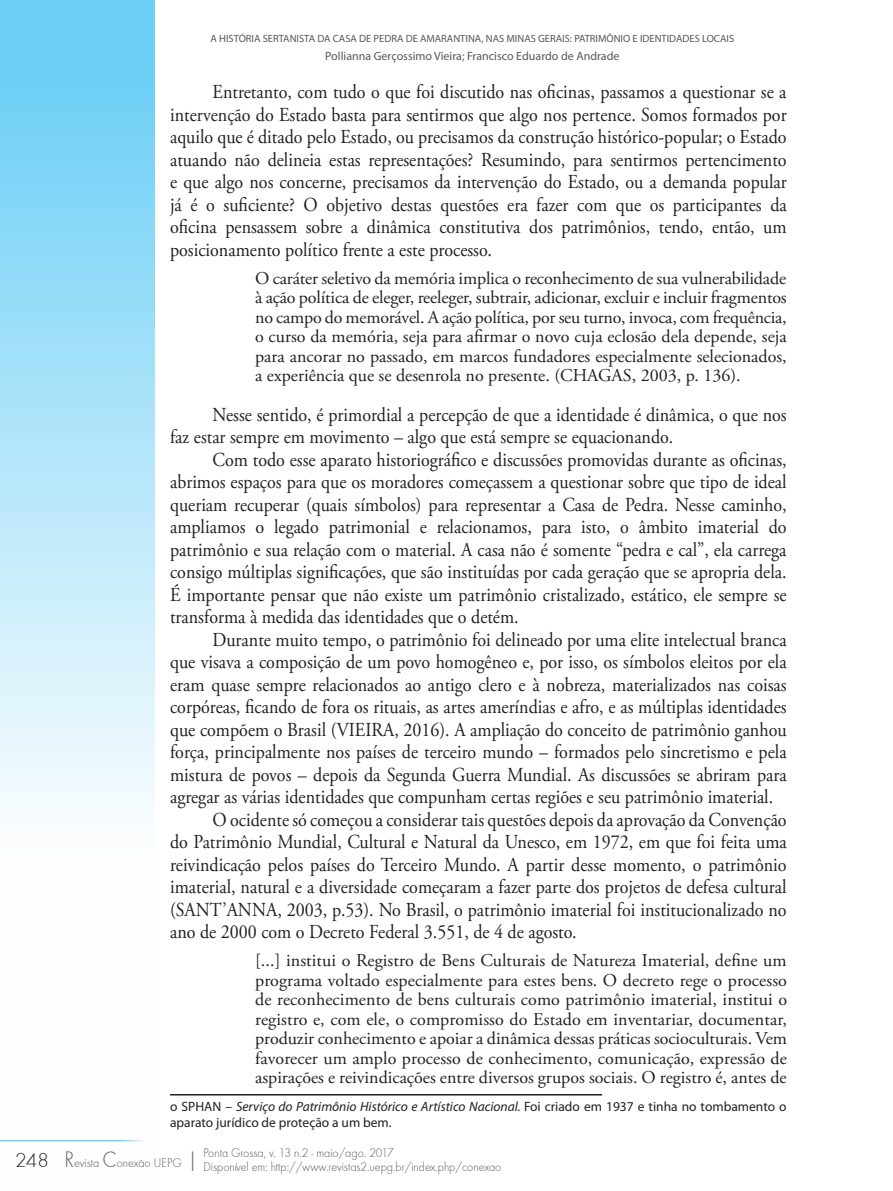
<style>
.page{position:relative;width:893px;height:1191px;background:#fff}
.page>*{position:absolute;margin:0;border:0;box-sizing:border-box;transform-origin:0 0}
.t1{font:19.8px/22.5px "Adobe Garamond Pro";color:#231f20;text-align:justify;scale:.91 1}
.t2{font:18px/19.5px "Adobe Garamond Pro";color:#231f20;text-align:justify}
.t3{font:13.5px/16.2px "Myriad Pro";color:#231f20}
.t4{font:13.2px/14.4px "Futura TEE Ligh";color:#57585a;scale:.91 1}
.t5{font:12px "Myriad Pro";color:#57585a}
.t6{font:10.5px "Myriad Pro";color:#57585a}
.s1{font-style:italic}
.s2{font-size:23.1px}
.s3{font-size:21px;color:#231f20}
</style>
<div class="page">
<svg style="left:0;top:0;width:155px;height:1142px"></svg>
<hr style="left:0;top:1139px;width:149px;height:2px;background:#6bcff6">
<hr style="left:170px;top:1094px;width:432px;height:1px;background:#231f20">
<p class="t6" style="left:211px;top:32px;width:525px">A HISTÓRIA SERTANISTA DA CASA DE PEDRA DE AMARANTINA, NAS MINAS GERAIS: PATRIMÔNIO E IDENTIDADES LOCAIS</p>
<p class="t5" style="left:325px;top:49px;width:296px">Pollianna Gerçossimo Vieira; Francisco Eduardo de Andrade</p>
<p class="t1" style="left:170px;top:81px;width:679px;text-indent:43px">Entretanto, com tudo o que foi discutido nas oficinas, passamos a questionar se a intervenção do Estado basta para sentirmos que algo nos pertence. Somos formados por aquilo que é ditado pelo Estado, ou precisamos da construção histórico-popular; o Estado atuando não delineia estas representações? Resumindo, para sentirmos pertencimento e que algo nos concerne, precisamos da intervenção do Estado, ou a demanda popular já é o suficiente? O objetivo destas questões era fazer com que os participantes da oficina pensassem sobre a dinâmica constitutiva dos patrimônios, tendo, então, um posicionamento político frente a este processo.</p>
<p class="t2" style="left:255px;top:269px;width:533px">O caráter seletivo da memória implica o reconhecimento de sua vulnerabilidade à ação política de eleger, reeleger, subtrair, adicionar, excluir e incluir fragmentos no campo do memorável. A ação política, por seu turno, invoca, com frequência, o curso da memória, seja para afirmar o novo cuja eclosão dela depende, seja para ancorar no passado, em marcos fundadores especialmente selecionados, a experiência que se desenrola no presente. (CHAGAS, 2003, p. 136).</p>
<p class="t1" style="left:170px;top:404px;width:679px;text-indent:43px">Nesse sentido, é primordial a percepção de que a identidade é dinâmica, o que nos faz estar sempre em movimento – algo que está sempre se equacionando.</p>
<p class="t1" style="left:170px;top:449px;width:679px;text-indent:43px">Com todo esse aparato historiográfico e discussões promovidas durante as oficinas, abrimos espaços para que os moradores começassem a questionar sobre que tipo de ideal queriam recuperar (quais símbolos) para representar a Casa de Pedra. Nesse caminho, ampliamos o legado patrimonial e relacionamos, para isto, o âmbito imaterial do patrimônio e sua relação com o material. A casa não é somente “pedra e cal”, ela carrega consigo múltiplas significações, que são instituídas por cada geração que se apropria dela.<br>É importante pensar que não existe um patrimônio cristalizado, estático, ele sempre se transforma à medida das identidades que o detém.</p>
<p class="t1" style="left:213px;top:629px;width:632px">Durante muito tempo, o patrimônio foi delineado por uma elite intelectual branca</p>
<p class="t1" style="left:170px;top:651px;width:679px">que visava a composição de um povo homogêneo e, por isso, os símbolos eleitos por ela</p>
<p class="t1" style="left:170px;top:674px;width:679px">eram quase sempre relacionados ao antigo clero e à nobreza, materializados nas coisas</p>
<p class="t1" style="left:170px;top:696px;width:679px">corpóreas, ficando de fora os rituais, as artes ameríndias e afro, e as múltiplas identidades</p>
<p class="t1" style="left:170px;top:719px;width:679px">que compõem o Brasil (VIEIRA, 2016). A ampliação do conceito de patrimônio ganhou</p>
<p class="t1" style="left:170px;top:741px;width:679px">força, principalmente nos países de terceiro mundo – formados pelo sincretismo e pela</p>
<p class="t1" style="left:170px;top:764px;width:679px">mistura de povos – depois da Segunda Guerra Mundial. As discussões se abriram para</p>
<p class="t1" style="left:170px;top:786px;width:664px">agregar as várias identidades que compunham certas regiões e seu patrimônio imaterial.</p>
<p class="t1" style="left:213px;top:809px;width:632px">O ocidente só começou a considerar tais questões depois da aprovação da Convenção</p>
<p class="t1" style="left:170px;top:831px;width:679px">do Patrimônio Mundial, Cultural e Natural da Unesco, em 1972, em que foi feita uma</p>
<p class="t1" style="left:170px;top:854px;width:679px">reivindicação pelos países do Terceiro Mundo. A partir desse momento, o patrimônio</p>
<p class="t1" style="left:170px;top:876px;width:679px">imaterial, natural e a diversidade começaram a fazer parte dos projetos de defesa cultural</p>
<p class="t1" style="left:170px;top:899px;width:679px">(SANT’ANNA, 2003, p.53). No Brasil, o patrimônio imaterial foi institucionalizado no</p>
<p class="t1" style="left:170px;top:921px;width:448px">ano de 2000 com o Decreto Federal 3.551, de 4 de agosto.</p>
<p class="t2" style="left:255px;top:951px;width:533px">[...] institui o Registro de Bens Culturais de Natureza Imaterial, define um programa voltado especialmente para estes bens. O decreto rege o processo de reconhecimento de bens culturais como patrimônio imaterial, institui o registro e, com ele, o compromisso do Estado em inventariar, documentar, produzir conhecimento e apoiar a dinâmica dessas práticas socioculturais. Vem favorecer um amplo processo de conhecimento, comunicação, expressão de aspirações e reivindicações entre diversos grupos sociais. O registro é, antes de</p>
<p class="t3" style="left:170px;top:1098px;width:618px">o SPHAN – <span class="s1">Serviço do Patrimônio Histórico e Artístico Nacional.</span> Foi criado em 1937 e tinha no tombamento o aparato jurídico de proteção a um bem.</p>
<p class="t4" style="left:203px;top:1145px;width:329px;text-indent:-63px">- <span class="s2">|</span> Ponta Grossa, v. 13 n.2 - maio/ago. 2017<br>Disponível em: http://www.revistas2.uepg.br/index.php/conexao</p>
<p class="t4" style="left:15px;top:1155px;width:184px"><span class="s3">248</span> <span class="s2">R</span>evista <span class="s2">C</span>onexao UEPG</p>
</div>
